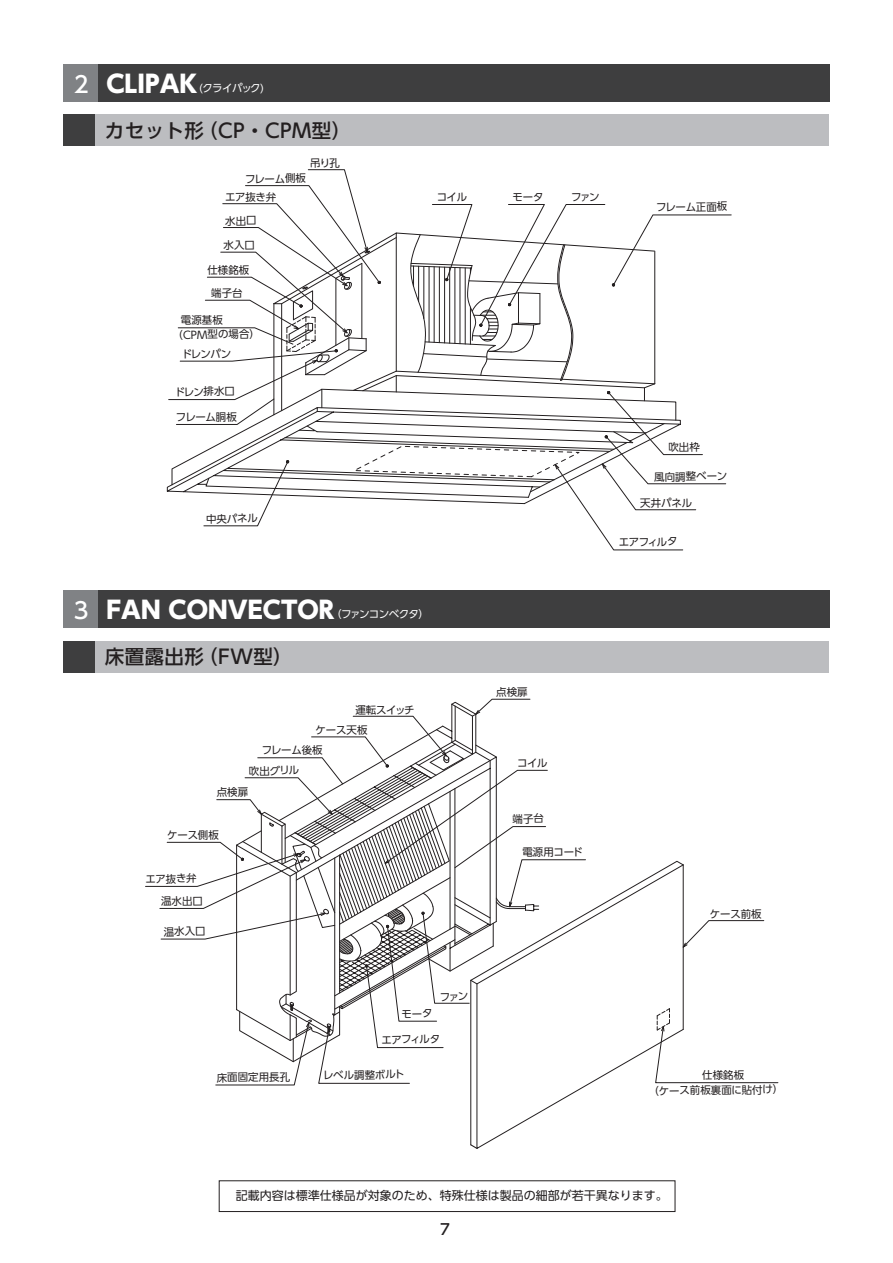
<style>
.page{position:relative;width:893px;height:1263px;background:#fff}
.page>*{position:absolute;margin:0;border:0;box-sizing:border-box;transform-origin:0 0}
.t1{font:800 24px "UD Shin Go Pro";color:#fff}
.t2{font:500 22.5px "UD Shin Go Pro";color:#fff}
.t3{font:500 19.5px "UD Shin Go Pro";letter-spacing:.02em;color:#231f20}
.t4{font:500 15px "UD Shin Go Pro";color:#231f20}
.t5{font:12px "UD Shin Go Pro";color:#231f20}
.t6{font:10.5px/14.4px "UD Shin Go Pro";color:#231f20}
.t7{font:10.5px "UD Shin Go Pro";letter-spacing:-.075em;color:#fff}
</style>
<div class="page">
<div style="left:219px;top:1180px;width:456px;height:32px;border:1px solid #231f20"></div>
<div style="left:64px;top:64px;width:765px;height:37px;background:#3e3e3f"></div>
<div style="left:64px;top:64px;width:34px;height:37px;background:#808285"></div>
<div style="left:63px;top:114px;width:765px;height:32px;background:#bcbdc0"></div>
<div style="left:63px;top:114px;width:32px;height:32px;background:#3e3e3f"></div>
<div style="left:64px;top:590px;width:765px;height:38px;background:#3e3e3f"></div>
<div style="left:64px;top:590px;width:34px;height:38px;background:#808285"></div>
<div style="left:63px;top:641px;width:765px;height:31px;background:#bcbdc0"></div>
<div style="left:63px;top:641px;width:32px;height:31px;background:#3e3e3f"></div>
<svg style="left:167px;top:169px;width:565px;height:381px"></svg>
<svg style="left:145px;top:698px;width:634px;height:451px"></svg>
<h2 class="t2" style="left:74px;top:66px;width:16px">2</h2>
<h1 class="t1" style="left:106px;top:64px;width:92px">CLIPAK</h1>
<p class="t7" style="left:199px;top:80px;width:66px">(クライパック)</p>
<h3 class="t3" style="left:105px;top:115px;width:248px">カセット形（CP・CPM型）</h3>
<p class="t6" style="left:245px;top:172px;width:62px;rotate:-1deg">フレーム側板</p>
<p class="t6" style="left:225px;top:190px;width:53px;rotate:-1deg">エア抜き弁</p>
<p class="t6" style="left:207px;top:263px;width:43px;rotate:-1deg">仕様銘板</p>
<p class="t6" style="left:172px;top:313px;width:89px;text-indent:8px;rotate:-1deg">電源基板（CPM型の場合）</p>
<p class="t6" style="left:182px;top:347px;width:51px;rotate:-1deg">ドレンパン</p>
<p class="t6" style="left:175px;top:384px;width:62px;rotate:-1deg">ドレン排水口</p>
<p class="t6" style="left:176px;top:410px;width:62px;rotate:-1deg">フレーム胴板</p>
<p class="t6" style="left:206px;top:511px;width:54px;rotate:-1deg">中央パネル</p>
<h2 class="t2" style="left:74px;top:592px;width:16px">3</h2>
<h1 class="t1" style="left:106px;top:590px;width:229px">FAN CONVECTOR</h1>
<p class="t7" style="left:331px;top:605px;width:100px">（ファンコンベクタ）</p>
<h3 class="t3" style="left:105px;top:641px;width:189px">床置露出形（FW型）</h3>
<p class="t6" style="left:355px;top:703px;width:61px;rotate:-1deg">運転スイッチ</p>
<p class="t6" style="left:315px;top:723px;width:53px;rotate:-1deg">ケース天板</p>
<p class="t6" style="left:262px;top:743px;width:62px;rotate:-1deg">フレーム後板</p>
<p class="t6" style="left:249px;top:763px;width:52px;rotate:-1deg">吹出グリル</p>
<p class="t6" style="left:167px;top:828px;width:53px;rotate:-1deg">ケース側板</p>
<p class="t6" style="left:145px;top:871px;width:53px;rotate:-1deg">エア抜き弁</p>
<p class="t6" style="left:161px;top:894px;width:43px;rotate:-1deg">温水出口</p>
<p class="t6" style="left:164px;top:924px;width:43px;rotate:-1deg">温水入口</p>
<p class="t6" style="left:656px;top:200px;width:73px;rotate:-1deg">フレーム正面板</p>
<p class="t6" style="left:654px;top:469px;width:75px;rotate:-1deg">風向調整ベーン</p>
<p class="t6" style="left:640px;top:496px;width:54px;rotate:-1deg">天井パネル</p>
<p class="t6" style="left:619px;top:535px;width:60px;rotate:-1deg">エアフィルタ</p>
<p class="t6" style="left:522px;top:845px;width:62px;rotate:-1deg">電源用コード</p>
<p class="t6" style="left:710px;top:907px;width:53px;rotate:-1deg">ケース前板</p>
<p class="t6" style="left:381px;top:1032px;width:60px;rotate:-1deg">エアフィルタ</p>
<p class="t6" style="left:217px;top:1070px;width:75px;rotate:-1deg">床面固定用長孔</p>
<p class="t6" style="left:323px;top:1068px;width:83px;rotate:-1deg">レベル調整ボルト</p>
<p class="t6" style="left:648px;top:1068px;width:136px;line-height:14.9px;text-indent:54px;rotate:-1deg">仕様銘板<br>（ケース前板裏面に貼付け）</p>
<p class="t5" style="left:236px;top:1186px;width:433px">記載内容は標準仕様品が対象のため、特殊仕様は製品の細部が若干異なります。</p>
<h3 class="t4" style="left:440px;top:1217px;width:11px">7</h3>
</div>
